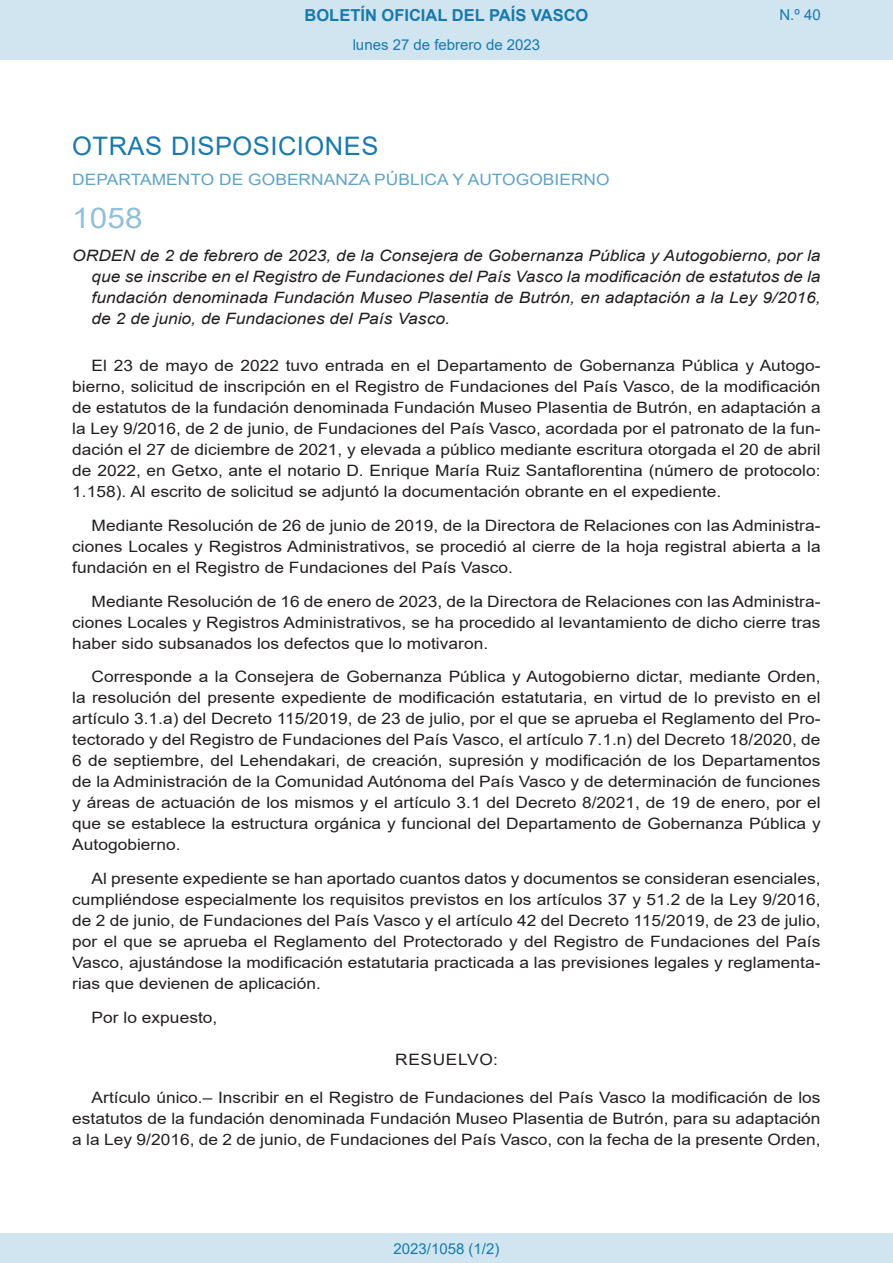
<style>
.page{position:relative;width:893px;height:1263px;background:#fff}
.page>*{position:absolute;margin:0;border:0;box-sizing:border-box;transform-origin:0 0}
.BOPVOrden{font:28.5px "Arial";color:#90c0db;scale:1.11 1}
.BOPVSeccion{font:25.5px "Arial";letter-spacing:.02em;color:#1879ad}
.t1{font:700 16.5px "Arial";color:#1879ad}
.BOPVDetalle{font:15.6px/21px "Arial";color:#231f20;text-align:justify;scale:1.11 1}
.BOPVTitulo{font:italic 15.6px/21px "Arial";color:#231f20;text-align:justify;scale:1.11 1}
.BOPVOrganismo{font:15.6px "Arial";letter-spacing:.005em;color:#5ea4ca;scale:1.11 1}
.BOPVClave{font:15.6px "Arial";letter-spacing:.035em;color:#231f20;scale:1.11 1}
.Paginacion_Centro{font:15px "Arial";color:#1879ad}
</style>
<div class="page">
<div style="left:0;top:0;width:893px;height:60px;background:#d0e5f0"></div>
<div style="left:0;top:1233px;width:893px;height:30px;background:#d0e5f0"></div>
<p class="t1" style="left:305px;top:3px;width:285px">BOLETÍN OFICIAL DEL PAÍS VASCO</p>
<p class="Paginacion_Centro" style="left:353px;top:35px;width:189px">lunes 27 de febrero de 2023</p>
<p class="Paginacion_Centro" style="left:779px;top:5px;width:43px">N.º 40</p>
<p class="BOPVSeccion" style="left:72px;top:128px;width:308px">OTRAS DISPOSICIONES</p>
<p class="BOPVOrganismo" style="left:72px;top:169px;width:486px">DEPARTAMENTO DE GOBERNANZA PÚBLICA Y AUTOGOBIERNO</p>
<p class="BOPVOrden" style="left:72px;top:198px;width:65px">1058</p>
<p class="BOPVTitulo" style="left:92px;top:246px;width:658px;text-indent:-19px">ORDEN de 2 de febrero de 2023, de la Consejera de Gobernanza Pública y Autogobierno, por la que se inscribe en el Registro de Fundaciones del País Vasco la modificación de estatutos de la fundación denominada Fundación Museo Plasentia de Butrón, en adaptación a la Ley 9/2016, de 2 de junio, de Fundaciones del País Vasco.</p>
<p class="BOPVDetalle" style="left:72px;top:355px;width:676px;text-indent:19px">El 23 de mayo de 2022 tuvo entrada en el Departamento de Gobernanza Pública y Autogo&shy;bierno, solicitud de inscripción en el Registro de Fundaciones del País Vasco, de la modificación de estatutos de la fundación denominada Fundación Museo Plasentia de Butrón, en adaptación a la Ley 9/2016, de 2 de junio, de Fundaciones del País Vasco, acordada por el patronato de la fun&shy;dación el 27 de diciembre de 2021, y elevada a público mediante escritura otorgada el 20 de abril de 2022, en Getxo, ante el notario D. Enrique María Ruiz Santaflorentina (número de protocolo:<br>1.158). Al escrito de solicitud se adjuntó la documentación obrante en el expediente.</p>
<p class="BOPVDetalle" style="left:72px;top:515px;width:676px;text-indent:19px">Mediante Resolución de 26 de junio de 2019, de la Directora de Relaciones con las Administra&shy;ciones Locales y Registros Administrativos, se procedió al cierre de la hoja registral abierta a la fundación en el Registro de Fundaciones del País Vasco.</p>
<p class="BOPVDetalle" style="left:72px;top:590px;width:676px;text-indent:19px">Mediante Resolución de 16 de enero de 2023, de la Directora de Relaciones con las Administra&shy;ciones Locales y Registros Administrativos, se ha procedido al levantamiento de dicho cierre tras haber sido subsanados los defectos que lo motivaron.</p>
<p class="BOPVDetalle" style="left:72px;top:666px;width:676px;text-indent:19px">Corresponde a la Consejera de Gobernanza Pública y Autogobierno dictar, mediante Orden, la resolución del presente expediente de modificación estatutaria, en virtud de lo previsto en el artículo 3.1.a) del Decreto 115/2019, de 23 de julio, por el que se aprueba el Reglamento del Pro&shy;tectorado y del Registro de Fundaciones del País Vasco, el artículo 7.1.n) del Decreto 18/2020, de 6 de septiembre, del Lehendakari, de creación, supresión y modificación de los Departamentos de la Administración de la Comunidad Autónoma del País Vasco y de determinación de funciones y áreas de actuación de los mismos y el artículo 3.1 del Decreto 8/2021, de 19 de enero, por el que se establece la estructura orgánica y funcional del Departamento de Gobernanza Pública y Autogobierno.</p>
<p class="BOPVDetalle" style="left:72px;top:868px;width:676px;text-indent:19px">Al presente expediente se han aportado cuantos datos y documentos se consideran esenciales, cumpliéndose especialmente los requisitos previstos en los artículos 37 y 51.2 de la Ley 9/2016, de 2 de junio, de Fundaciones del País Vasco y el artículo 42 del Decreto 115/2019, de 23 de julio, por el que se aprueba el Reglamento del Protectorado y del Registro de Fundaciones del País Vasco, ajustándose la modificación estatutaria practicada a las previsiones legales y reglamenta&shy;rias que devienen de aplicación.</p>
<p class="BOPVDetalle" style="left:92px;top:1007px;width:115px">Por lo expuesto,</p>
<p class="BOPVClave" style="left:395px;top:1049px;width:94px">RESUELVO:</p>
<p class="BOPVDetalle" style="left:72px;top:1087px;width:676px;text-indent:19px">Artículo único.– Inscribir en el Registro de Fundaciones del País Vasco la modificación de los estatutos de la fundación denominada Fundación Museo Plasentia de Butrón, para su adaptación a la Ley 9/2016, de 2 de junio, de Fundaciones del País Vasco, con la fecha de la presente Orden,</p>
<p class="Paginacion_Centro" style="left:393px;top:1238px;width:107px">2023/1058 (1/2)</p>
</div>
